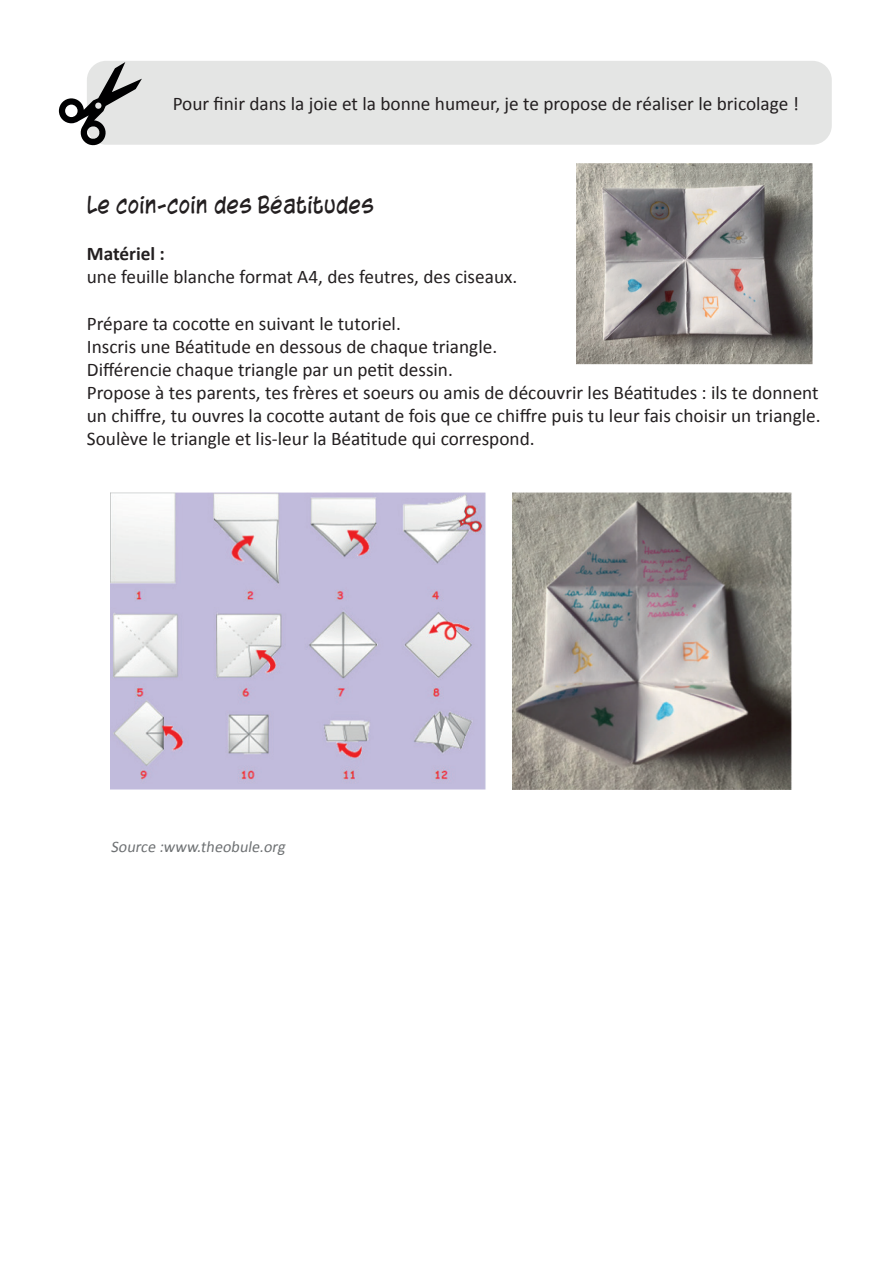
<style>
.page{position:relative;width:893px;height:1263px;background:#fff}
.page>*{position:absolute;margin:0;border:0;box-sizing:border-box;transform-origin:0 0}
.t1{font:22.5px "Blambot Casual";color:#231f20}
.t2{font:19.35px/23.1px "Calibri";color:#231f20}
.t3{font:italic 16.05px "Calibri";color:#6e7173}
.s1{font-weight:700}
</style>
<div class="page">
<div style="left:87px;top:61px;width:745px;height:84px;background:#e4e5e4;border-radius:19px"></div>
<svg style="left:59px;top:62px;width:83px;height:84px"></svg>
<img style="left:111px;top:492px;width:375px;height:298px">
<img style="left:577px;top:163px;width:236px;height:202px">
<img style="left:513px;top:492px;width:279px;height:298px">
<p class="t2" style="left:173px;top:92px;width:628px">Pour finir dans la joie et la bonne humeur, je te propose de réaliser le bricolage !</p>
<p class="t1" style="left:87px;top:191px;width:289px">Le coin-coin des Béatitudes</p>
<p class="t2" style="left:87px;top:242px;width:432px"><span class="s1">Matériel :<br></span>une feuille blanche format A4, des feutres, des ciseaux.</p>
<p class="t2" style="left:87px;top:312px;width:735px">Prépare ta cocotte en suivant le tutoriel.<br>Inscris une Béatitude en dessous de chaque triangle.<br>Différencie chaque triangle par un petit dessin.<br>Propose à tes parents, tes frères et soeurs ou amis de découvrir les Béatitudes : ils te donnent un chiffre, tu ouvres la cocotte autant de fois que ce chiffre puis tu leur fais choisir un triangle.<br>Soulève le triangle et lis-leur la Béatitude qui correspond.</p>
<p class="t3" style="left:111px;top:837px;width:179px">Source :www.theobule.org</p>
</div>
